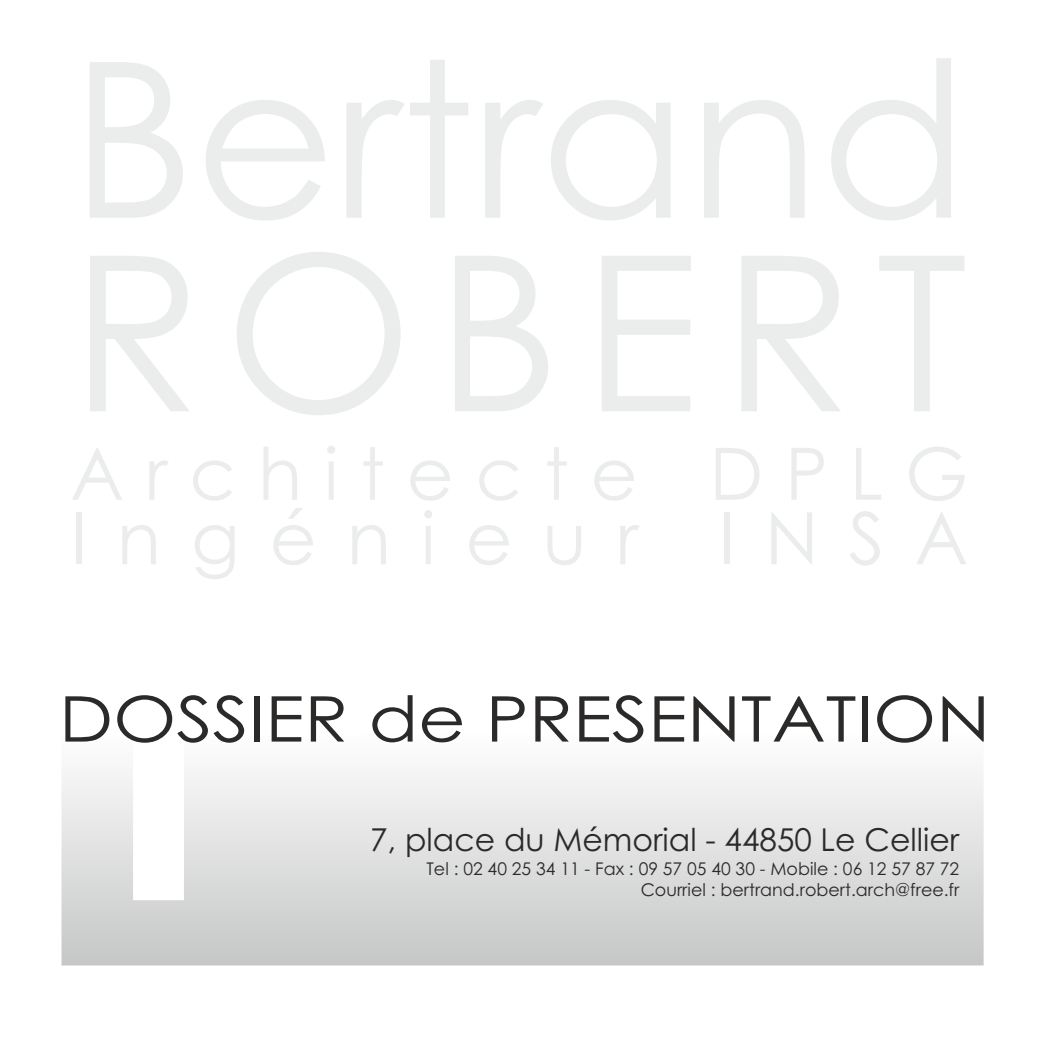
<style>
.page{position:relative;width:1042px;height:1042px;background:#fff}
.page>*{position:absolute;margin:0;border:0;box-sizing:border-box;transform-origin:0 0}
.t1{font:63px "Century Gothic";color:#2b2a29;scale:1.15 1}
.t2{font:31.5px "Century Gothic";color:#2b2a29}
.t3{font:17.5px/20.8px "Century Gothic";color:#2b2a29;text-align:right}
</style>
<div class="page">
<svg style="left:61px;top:772px;width:922px;height:193px"></svg>
<h1 class="t1" style="left:59px;top:694px;width:811px">DOSSIER de PRESENTATION</h1>
<h2 class="t2" style="left:370px;top:827px;width:591px">7, place du Mémorial - 44850 Le Cellier</h2>
<p class="t3" style="left:426px;top:860px;width:534px">Tel : 02 40 25 34 11 - Fax : 09 57 05 40 30 - Mobile : 06 12 57 87 72<br>Courriel : bertrand.robert.arch@free.fr</p>
</div>
